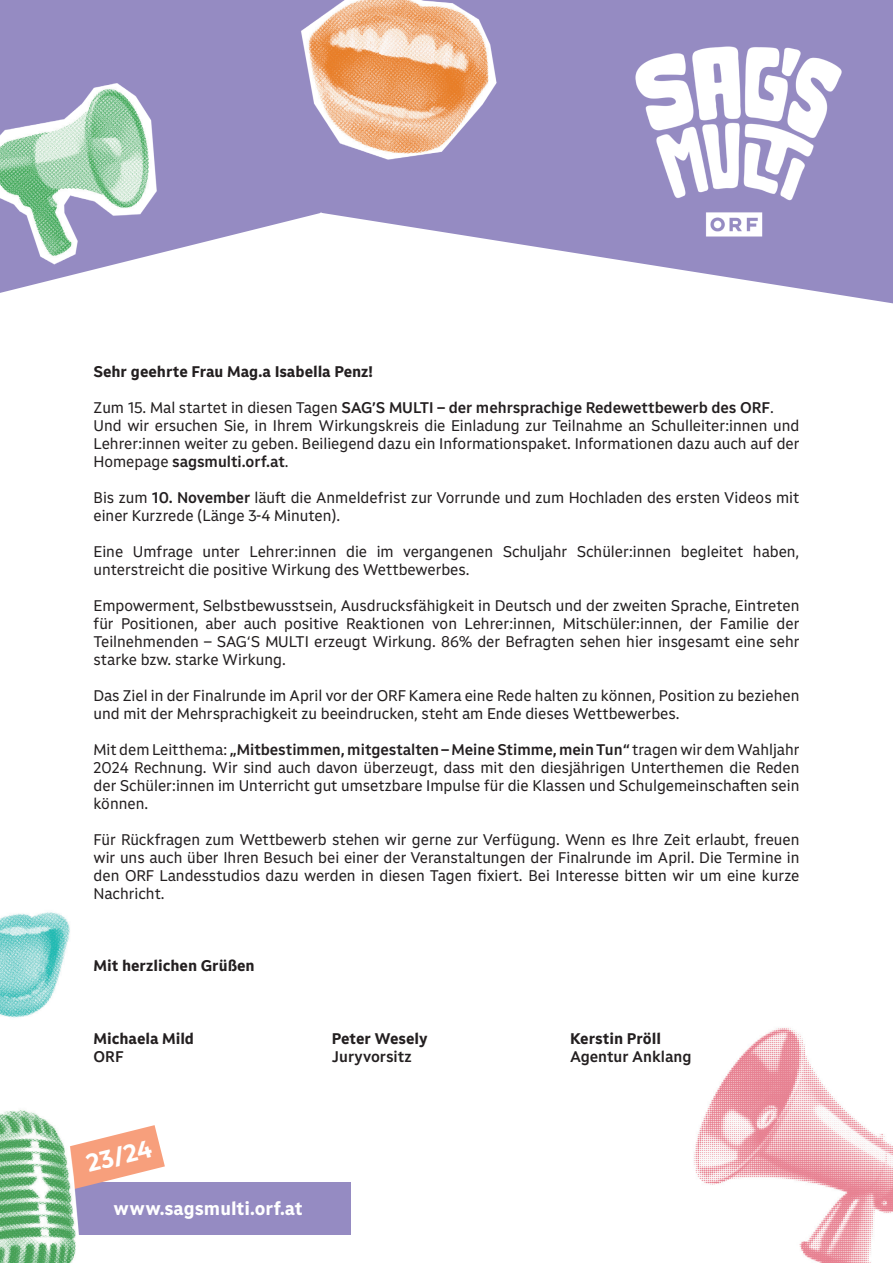
<style>
.page{position:relative;width:893px;height:1263px;background:#fff}
.page>*{position:absolute;margin:0;border:0;box-sizing:border-box;transform-origin:0 0}
.t1{font:700 24px "ORF Universal Basic TX";color:#fff}
.t2{font:700 18px "ORF Universal Basic TX";color:#fff}
.t3{font:15px/18px "ORF Universal Basic TX";color:#231f20}
.t4{font:700 15px "ORF Universal Basic TX";color:#231f20}
.t5{font:500 15px "ORF Universal Basic TX";color:#231f20}
.s1{font-weight:500}
</style>
<div class="page">
<div style="left:1px;top:0;width:892px;height:315px;background:#958bc2"></div>
<svg style="left:0;top:224px;width:274px;height:91px;background:#f3f2f8"></svg>
<svg style="left:274px;top:213px;width:619px;height:102px;fill:#fff"></svg>
<img style="left:582px;top:46px;width:311px;height:248px">
<img style="left:0;top:912px;width:70px;height:106px">
<img style="left:694px;top:1028px;width:199px;height:235px">
<img style="left:0;top:76px;width:174px;height:206px">
<img style="left:301px;top:0;width:196px;height:160px">
<img style="left:0;top:1110px;width:351px;height:153px">
<p class="t4" style="left:94px;top:362px;width:281px">Sehr geehrte Frau Mag.a Isabella Penz!</p>
<p class="t3" style="left:94px;top:399px;width:707px">Zum 15. Mal startet in diesen Tagen <span class="s1">SAG’S MULTI – der mehrsprachige Redewettbewerb des ORF</span>.<br>Und wir ersuchen Sie, in Ihrem Wirkungskreis die Einladung zur Teilnahme an Schulleiter:innen und Lehrer:innen weiter zu geben. Beiliegend dazu ein Informationspaket. Informationen dazu auch auf der Homepage <span class="s1">sagsmulti.orf.at</span>.</p>
<p class="t3" style="left:94px;top:489px;width:707px">Bis zum <span class="s1">10. November</span> läuft die Anmeldefrist zur Vorrunde und zum Hochladen des ersten Videos mit einer Kurzrede (Länge 3-4 Minuten).</p>
<p class="t3" style="left:94px;top:543px;width:707px">Eine Umfrage unter Lehrer:innen die im vergangenen Schuljahr Schüler:innen begleitet haben, unterstreicht die positive Wirkung des Wettbewerbes.</p>
<p class="t3" style="left:94px;top:597px;width:707px;text-align:justify">Empowerment, Selbstbewusstsein, Ausdrucksfähigkeit in Deutsch und der zweiten Sprache, Eintreten für Positionen, aber auch positive Reaktionen von Lehrer:innen, Mitschüler:innen, der Familie der Teilnehmenden – SAG‘S MULTI erzeugt Wirkung. 86% der Befragten sehen hier insgesamt eine sehr starke bzw. starke Wirkung.</p>
<p class="t3" style="left:94px;top:687px;width:707px">Das Ziel in der Finalrunde im April vor der ORF Kamera eine Rede halten zu können, Position zu beziehen und mit der Mehrsprachigkeit zu beeindrucken, steht am Ende dieses Wettbewerbes.</p>
<p class="t3" style="left:94px;top:741px;width:707px;text-align:justify">Mit dem Leitthema: <span class="s1">„Mitbestimmen, mitgestalten – Meine Stimme, mein Tun“</span> tragen wir dem Wahljahr 2024 Rechnung. Wir sind auch davon überzeugt, dass mit den diesjährigen Unterthemen die Reden der Schüler:innen im Unterricht gut umsetzbare Impulse für die Klassen und Schulgemeinschaften sein können.</p>
<p class="t3" style="left:94px;top:831px;width:707px;text-align:justify">Für Rückfragen zum Wettbewerb stehen wir gerne zur Verfügung. Wenn es Ihre Zeit erlaubt, freuen wir uns auch über Ihren Besuch bei einer der Veranstaltungen der Finalrunde im April. Die Termine in den ORF Landesstudios dazu werden in diesen Tagen fixiert. Bei Interesse bitten wir um eine kurze Nachricht.</p>
<p class="t4" style="left:94px;top:956px;width:163px">Mit herzlichen Grüßen</p>
<p class="t4" style="left:94px;top:1028px;width:102px">Michaela Mild</p>
<p class="t5" style="left:94px;top:1047px;width:32px">ORF</p>
<p class="t4" style="left:332px;top:1028px;width:97px">Peter Wesely</p>
<p class="t5" style="left:332px;top:1047px;width:81px">Juryvorsitz</p>
<h1 class="t1" style="left:83px;top:1149px;width:68px;rotate:-14deg">23/24</h1>
<p class="t2" style="left:114px;top:1197px;width:191px">www.sagsmulti.orf.at</p>
<p class="t4" style="left:570px;top:1028px;width:92px">Kerstin Pröll</p>
<p class="t5" style="left:570px;top:1047px;width:123px">Agentur Anklang</p>
</div>
